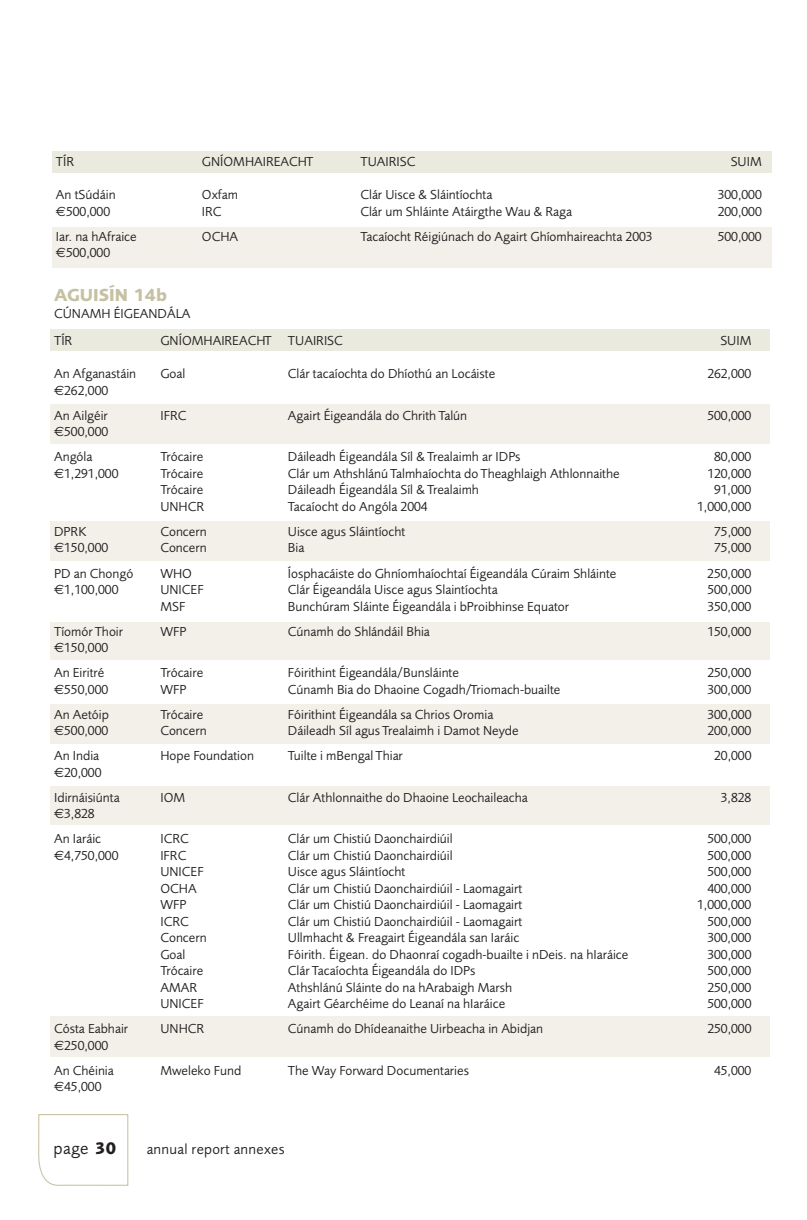
<style>
.page{position:relative;width:807px;height:1220px;background:#fff}
.page>*{position:absolute;margin:0;border:0;box-sizing:border-box;transform-origin:0 0}
.t1{font:18px "Bd Foundry Sans Normal";color:#c7c1a3}
.t2{font:17.25px "Bk Foundry Sans Normal";color:#231f20}
.t3{font:14.85px "Bk Foundry Sans Normal";letter-spacing:.02em;color:#231f20}
.t4{font:13.5px/25px "Bk Foundry Sans Normal";color:#231f20}
.s1{font-family:"Euro Sans"}
.s2{font-family:"Bd Foundry Sans Normal"}
</style>
<div class="page">
<svg style="left:38px;top:1114px;width:90px;height:72px"></svg>
<div style="left:52px;top:151px;width:720px;height:21px;background:#ebeadf"></div>
<div style="left:52px;top:227px;width:720px;height:40px;background:#f2f0e9"></div>
<div style="left:50px;top:329px;width:720px;height:22px;background:#ebeadf"></div>
<div style="left:50px;top:404px;width:720px;height:40px;background:#f2f0e9"></div>
<div style="left:50px;top:521px;width:720px;height:40px;background:#f2f0e9"></div>
<div style="left:50px;top:622px;width:720px;height:37px;background:#f2f0e9"></div>
<div style="left:50px;top:703px;width:720px;height:40px;background:#f2f0e9"></div>
<div style="left:50px;top:786px;width:720px;height:38px;background:#f2f0e9"></div>
<div style="left:50px;top:1016px;width:720px;height:40px;background:#f2f0e9"></div>
<p class="t4" style="left:56px;top:150px;width:20px">TÍR</p>
<p class="t4" style="left:202px;top:150px;width:113px">GNÍOMHAIREACHT</p>
<p class="t4" style="left:360px;top:150px;width:56px">TUAIRISC</p>
<p class="t4" style="left:731px;top:150px;width:33px">SUIM</p>
<p class="t4" style="left:56px;top:183px;width:61px">An tSúdáin</p>
<p class="t4" style="left:202px;top:183px;width:38px">Oxfam</p>
<p class="t4" style="left:360px;top:183px;width:134px">Clár Uisce &amp; Sláintíochta</p>
<p class="t4" style="left:718px;top:183px;width:46px">300,000</p>
<p class="t4" style="left:56px;top:200px;width:56px"><span class="s1">€</span>500,000</p>
<p class="t4" style="left:202px;top:200px;width:21px">IRC</p>
<p class="t4" style="left:360px;top:200px;width:213px">Clár um Shláinte Atáirgthe Wau &amp; Raga</p>
<p class="t4" style="left:718px;top:200px;width:46px">200,000</p>
<p class="t4" style="left:56px;top:225px;width:82px">Iar. na hAfraice</p>
<p class="t4" style="left:202px;top:225px;width:38px">OCHA</p>
<p class="t4" style="left:360px;top:225px;width:294px">Tacaíocht Réigiúnach do Agairt Ghíomhaireachta 2003</p>
<p class="t4" style="left:718px;top:225px;width:46px">500,000</p>
<p class="t4" style="left:56px;top:241px;width:56px"><span class="s1">€</span>500,000</p>
<h1 class="t1" style="left:54px;top:288px;width:115px">AGUISÍN 14b</h1>
<p class="t4" style="left:54px;top:300px;width:138px;line-height:27.9px">CÚNAMH ÉIGEANDÁLA<br>TÍR</p>
<p class="t4" style="left:160px;top:330px;width:184px">GNÍOMHAIREACHT TUAIRISC</p>
<p class="t4" style="left:720px;top:330px;width:33px">SUIM</p>
<p class="t4" style="left:54px;top:363px;width:84px">An Afganastáin</p>
<p class="t4" style="left:160px;top:363px;width:27px">Goal</p>
<p class="t4" style="left:288px;top:363px;width:209px">Clár tacaíochta do Dhíothú an Locáiste</p>
<p class="t4" style="left:707px;top:363px;width:46px">262,000</p>
<p class="t4" style="left:54px;top:379px;width:56px"><span class="s1">€</span>262,000<br>An Ailgéir</p>
<p class="t4" style="left:160px;top:404px;width:28px">IFRC</p>
<p class="t4" style="left:288px;top:404px;width:181px">Agairt Éigeandála do Chrith Talún</p>
<p class="t4" style="left:707px;top:404px;width:46px">500,000</p>
<p class="t4" style="left:54px;top:421px;width:56px"><span class="s1">€</span>500,000<br>Angóla</p>
<p class="t4" style="left:160px;top:446px;width:44px">Trócaire</p>
<p class="t4" style="left:288px;top:446px;width:234px">Dáileadh Éigeandála Síl &amp; Trealaimh ar IDPs</p>
<p class="t4" style="left:714px;top:446px;width:39px">80,000</p>
<p class="t4" style="left:54px;top:462px;width:66px"><span class="s1">€</span>1,291,000</p>
<p class="t4" style="left:160px;top:462px;width:45px">Trócaire</p>
<p class="t4" style="left:288px;top:462px;width:333px">Clár um Athshlánú Talmhaíochta do Theaghlaigh Athlonnaithe</p>
<p class="t4" style="left:707px;top:462px;width:46px">120,000</p>
<p class="t4" style="left:160px;top:479px;width:44px">Trócaire</p>
<p class="t4" style="left:288px;top:479px;width:193px">Dáileadh Éigeandála Síl &amp; Trealaimh</p>
<p class="t4" style="left:714px;top:479px;width:39px">91,000</p>
<p class="t4" style="left:160px;top:495px;width:45px">UNHCR</p>
<p class="t4" style="left:288px;top:495px;width:141px">Tacaíocht do Angóla 2004</p>
<p class="t4" style="left:697px;top:495px;width:56px">1,000,000</p>
<p class="t4" style="left:54px;top:520px;width:34px">DPRK</p>
<p class="t4" style="left:160px;top:520px;width:48px">Concern</p>
<p class="t4" style="left:288px;top:520px;width:119px">Uisce agus Sláintíocht</p>
<p class="t4" style="left:714px;top:520px;width:39px">75,000</p>
<p class="t4" style="left:54px;top:537px;width:56px"><span class="s1">€</span>150,000</p>
<p class="t4" style="left:160px;top:537px;width:48px">Concern</p>
<p class="t4" style="left:288px;top:537px;width:18px">Bia</p>
<p class="t4" style="left:714px;top:537px;width:39px">75,000</p>
<p class="t4" style="left:54px;top:562px;width:81px">PD an Chongó</p>
<p class="t4" style="left:160px;top:562px;width:33px">WHO</p>
<p class="t4" style="left:288px;top:562px;width:330px">Íosphacáiste do Ghníomhaíochtaí Éigeandála Cúraim Shláinte</p>
<p class="t4" style="left:707px;top:562px;width:46px">250,000</p>
<p class="t4" style="left:54px;top:578px;width:66px"><span class="s1">€</span>1,100,000</p>
<p class="t4" style="left:160px;top:578px;width:45px">UNICEF</p>
<p class="t4" style="left:288px;top:578px;width:211px">Clár Éigeandála Uisce agus Slaintíochta</p>
<p class="t4" style="left:707px;top:578px;width:46px">500,000</p>
<p class="t4" style="left:160px;top:595px;width:27px">MSF</p>
<p class="t4" style="left:288px;top:595px;width:283px">Bunchúram Sláinte Éigeandála i bProibhinse Equator</p>
<p class="t4" style="left:707px;top:595px;width:46px">350,000</p>
<p class="t4" style="left:54px;top:620px;width:71px">Tíomór Thoir</p>
<p class="t4" style="left:160px;top:620px;width:28px">WFP</p>
<p class="t4" style="left:288px;top:620px;width:143px">Cúnamh do Shlándáil Bhia</p>
<p class="t4" style="left:707px;top:620px;width:46px">150,000</p>
<p class="t4" style="left:54px;top:636px;width:56px"><span class="s1">€</span>150,000<br>An Eiritré</p>
<p class="t4" style="left:160px;top:661px;width:44px">Trócaire</p>
<p class="t4" style="left:288px;top:661px;width:173px">Fóirithint Éigeandála/Bunsláinte</p>
<p class="t4" style="left:707px;top:661px;width:46px">250,000</p>
<p class="t4" style="left:54px;top:678px;width:56px"><span class="s1">€</span>550,000</p>
<p class="t4" style="left:160px;top:678px;width:28px">WFP</p>
<p class="t4" style="left:288px;top:678px;width:274px">Cúnamh Bia do Dhaoine Cogadh/Triomach-buailte</p>
<p class="t4" style="left:707px;top:678px;width:46px">300,000</p>
<p class="t4" style="left:54px;top:703px;width:56px">An Aetóip</p>
<p class="t4" style="left:160px;top:703px;width:45px">Trócaire</p>
<p class="t4" style="left:288px;top:703px;width:207px">Fóirithint Éigeandála sa Chrios Oromia</p>
<p class="t4" style="left:707px;top:703px;width:46px">300,000</p>
<p class="t4" style="left:54px;top:719px;width:56px"><span class="s1">€</span>500,000</p>
<p class="t4" style="left:160px;top:719px;width:48px">Concern</p>
<p class="t4" style="left:288px;top:719px;width:232px">Dáileadh Síl agus Trealaimh i Damot Neyde</p>
<p class="t4" style="left:707px;top:719px;width:46px">200,000</p>
<p class="t4" style="left:54px;top:744px;width:47px">An India</p>
<p class="t4" style="left:160px;top:744px;width:95px">Hope Foundation</p>
<p class="t4" style="left:288px;top:744px;width:117px">Tuilte i mBengal Thiar</p>
<p class="t4" style="left:714px;top:744px;width:39px">20,000</p>
<p class="t4" style="left:54px;top:761px;width:67px"><span class="s1">€</span>20,000<br>Idirnáisiúnta</p>
<p class="t4" style="left:160px;top:786px;width:26px">IOM</p>
<p class="t4" style="left:288px;top:786px;width:241px">Clár Athlonnaithe do Dhaoine Leochaileacha</p>
<p class="t4" style="left:721px;top:786px;width:32px">3,828</p>
<p class="t4" style="left:54px;top:802px;width:49px"><span class="s1">€</span>3,828<br>An Iaráic</p>
<p class="t4" style="left:160px;top:827px;width:30px">ICRC</p>
<p class="t4" style="left:288px;top:827px;width:166px">Clár um Chistiú Daonchairdiúil</p>
<p class="t4" style="left:707px;top:827px;width:46px">500,000</p>
<p class="t4" style="left:54px;top:844px;width:66px"><span class="s1">€</span>4,750,000</p>
<p class="t4" style="left:160px;top:844px;width:28px">IFRC</p>
<p class="t4" style="left:288px;top:844px;width:166px">Clár um Chistiú Daonchairdiúil</p>
<p class="t4" style="left:707px;top:844px;width:46px">500,000</p>
<p class="t4" style="left:160px;top:860px;width:45px">UNICEF</p>
<p class="t4" style="left:288px;top:860px;width:119px">Uisce agus Sláintíocht</p>
<p class="t4" style="left:707px;top:860px;width:46px">500,000</p>
<p class="t4" style="left:160px;top:877px;width:38px">OCHA</p>
<p class="t4" style="left:288px;top:877px;width:236px">Clár um Chistiú Daonchairdiúil - Laomagairt</p>
<p class="t4" style="left:707px;top:877px;width:46px">400,000</p>
<p class="t4" style="left:160px;top:893px;width:28px">WFP</p>
<p class="t4" style="left:288px;top:893px;width:236px">Clár um Chistiú Daonchairdiúil - Laomagairt</p>
<p class="t4" style="left:697px;top:893px;width:56px">1,000,000</p>
<p class="t4" style="left:160px;top:910px;width:30px">ICRC</p>
<p class="t4" style="left:288px;top:910px;width:236px">Clár um Chistiú Daonchairdiúil - Laomagairt</p>
<p class="t4" style="left:707px;top:910px;width:46px">500,000</p>
<p class="t4" style="left:160px;top:926px;width:48px">Concern</p>
<p class="t4" style="left:288px;top:926px;width:233px">Ullmhacht &amp; Freagairt Éigeandála san Iaráic</p>
<p class="t4" style="left:707px;top:926px;width:46px">300,000</p>
<p class="t4" style="left:160px;top:943px;width:27px">Goal</p>
<p class="t4" style="left:288px;top:943px;width:342px">Fóirith. Éigean. do Dhaonraí cogadh-buailte i nDeis. na hIaráice</p>
<p class="t4" style="left:707px;top:943px;width:46px">300,000</p>
<p class="t4" style="left:160px;top:959px;width:45px">Trócaire</p>
<p class="t4" style="left:288px;top:959px;width:189px">Clár Tacaíochta Éigeandála do IDPs</p>
<p class="t4" style="left:707px;top:959px;width:46px">500,000</p>
<p class="t4" style="left:160px;top:976px;width:38px">AMAR</p>
<p class="t4" style="left:288px;top:976px;width:226px">Athshlánú Sláinte do na hArabaigh Marsh</p>
<p class="t4" style="left:707px;top:976px;width:46px">250,000</p>
<p class="t4" style="left:160px;top:992px;width:45px">UNICEF</p>
<p class="t4" style="left:288px;top:992px;width:219px">Agairt Géarchéime do Leanaí na hIaráice</p>
<p class="t4" style="left:707px;top:992px;width:46px">500,000</p>
<p class="t4" style="left:54px;top:1017px;width:76px">Cósta Eabhair</p>
<p class="t4" style="left:160px;top:1017px;width:45px">UNHCR</p>
<p class="t4" style="left:288px;top:1017px;width:257px">Cúnamh do Dhídeanaithe Uirbeacha in Abidjan</p>
<p class="t4" style="left:707px;top:1017px;width:46px">250,000</p>
<p class="t4" style="left:54px;top:1034px;width:61px"><span class="s1">€</span>250,000<br>An Chéinia</p>
<p class="t4" style="left:160px;top:1059px;width:83px">Mweleko Fund</p>
<p class="t4" style="left:288px;top:1059px;width:183px">The Way Forward Documentaries</p>
<p class="t4" style="left:714px;top:1059px;width:39px">45,000</p>
<p class="t4" style="left:54px;top:1075px;width:49px"><span class="s1">€</span>45,000</p>
<p class="t2" style="left:54px;top:1142px;width:64px">page <span class="s2">30</span></p>
<p class="t3" style="left:147px;top:1143px;width:139px">annual report annexes</p>
</div>
